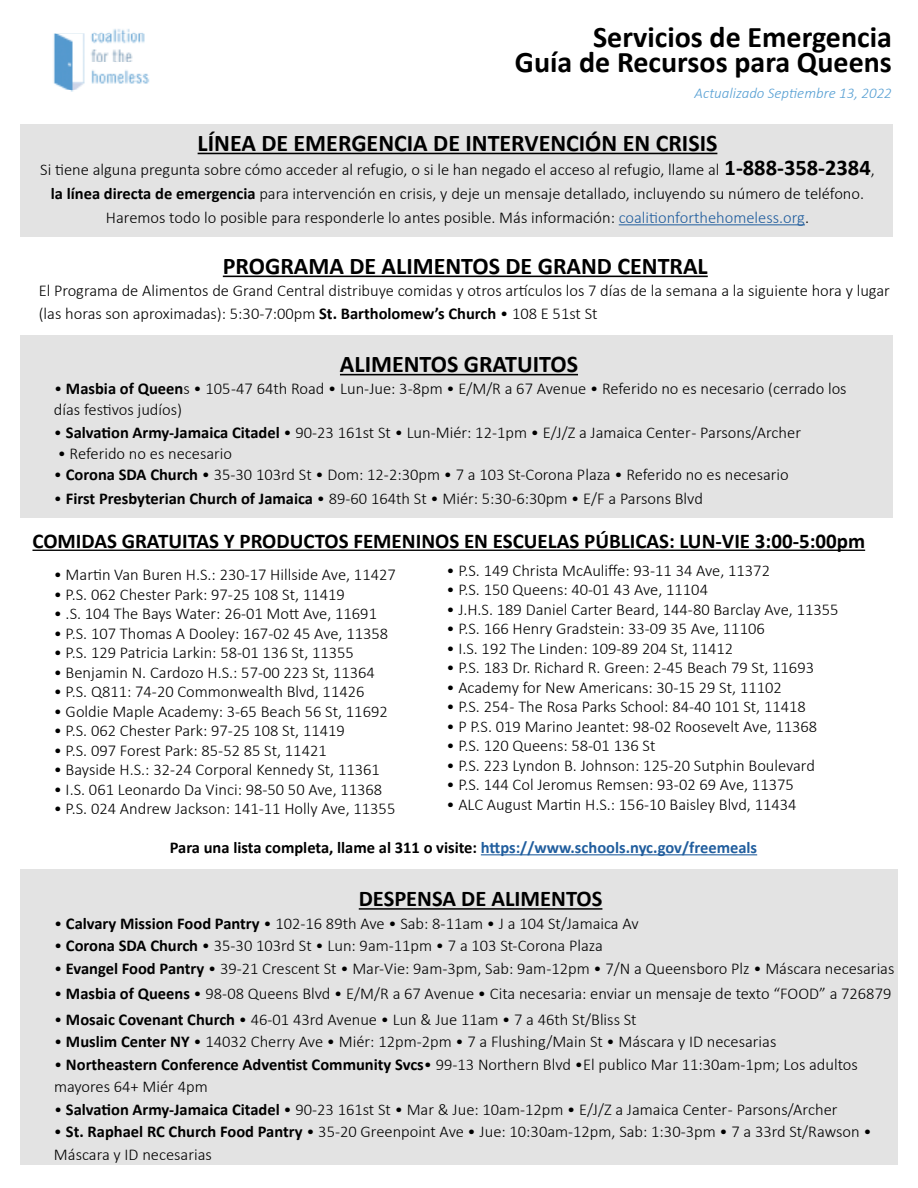
<style>
.page{position:relative;width:918px;height:1188px;background:#fff}
.page>*{position:absolute;margin:0;border:0;box-sizing:border-box;transform-origin:0 0}
.t1{font:700 30px/25.5px "Calibri";color:#000;text-align:right}
.t2{font:700 24px "Calibri";color:#000}
.t3{font:700 22.5px "Calibri";color:#000}
.t4{font:700 21px "Calibri";color:#000}
.t5{font:300 16.5px/22.5px "Calibri";color:#000}
.t6{font:700 16.5px "Calibri";color:#000}
.t7{font:italic 300 15px "Calibri";color:#569fd3}
.s1{font-weight:700;font-size:22.5px}
.s2{font-weight:700}
.s3{color:#215e9e}
</style>
<div class="page">
<div style="left:20px;top:335px;width:873px;height:183px;background:#e3e3e3"></div>
<div style="left:20px;top:124px;width:873px;height:113px;background:#e3e3e3"></div>
<hr style="left:198px;top:153px;width:519px;height:1px;background:#000">
<hr style="left:619px;top:224px;width:186px;height:1px;background:#215e9e">
<hr style="left:223px;top:276px;width:485px;height:1px;background:#000">
<hr style="left:32px;top:550px;width:833px;height:1px;background:#000">
<hr style="left:481px;top:854px;width:276px;height:1px;background:#215e9e">
<div style="left:20px;top:869px;width:878px;height:296px;background:#e3e3e3"></div>
<hr style="left:359px;top:908px;width:243px;height:2px;background:#000">
<hr style="left:340px;top:374px;width:238px;height:1px;background:#000">
<img style="left:53px;top:29px;width:97px;height:63px">
<h1 class="t1" style="left:515px;top:23px;width:378px">Servicios de Emergencia<br>Guía de Recursos para Queens</h1>
<p class="t7" style="left:695px;top:83px;width:199px">Actualizado Septiembre 13, 2022</p>
<h2 class="t2" style="left:198px;top:126px;width:521px">LÍNEA DE EMERGENCIA DE INTERVENCIÓN EN CRISIS</h2>
<p class="t5" style="left:40px;top:157px;width:836px;line-height:24px;text-align:center">Si tiene alguna pregunta sobre cómo acceder al refugio, o si le han negado el acceso al refugio, llame al <span class="s1">1-888-358-2384</span>, <span class="s2">la línea directa de emergencia</span> para intervención en crisis, y deje un mensaje detallado, incluyendo su número de teléfono.<br>Haremos todo lo posible para responderle lo antes posible. Más información: <span class="s3">coalitionforthehomeless.org</span>.</p>
<h2 class="t2" style="left:223px;top:249px;width:486px">PROGRAMA DE ALIMENTOS DE GRAND CENTRAL</h2>
<p class="t5" style="left:39px;top:279px;width:853px">El Programa de Alimentos de Grand Central distribuye comidas y otros artículos los 7 días de la semana a la siguiente hora y lugar (las horas son aproximadas): 5:30-7:00pm <span class="s2">St. Bartholomew’s Church</span> • 108 E 51st St</p>
<h2 class="t2" style="left:340px;top:347px;width:240px">ALIMENTOS GRATUITOS</h2>
<p class="t5" style="left:54px;top:378px;width:794px;line-height:21px">• <span class="s2">Masbia of Queen</span>s • 105 -47 64th Road • Lun-Jue: 3-8pm • E/M/R a 67 Avenue • Referido no es necesario (cerrado los días festivos judíos)</p>
<p class="t5" style="left:54px;top:421px;width:749px">• <span class="s2">Salvation Army-Jamaica Citadel</span> • 90-23 161st St • Lun-Miér: 12-1pm • E/J/Z a Jamaica Center - Parsons/Archer</p>
<p class="t5" style="left:58px;top:442px;width:176px">• Referido no es necesario</p>
<p class="t5" style="left:54px;top:463px;width:736px">• <span class="s2">Corona SDA Church</span> • 35-30 103rd St • Dom: 12-2:30pm • 7 a 103 St-Corona Plaza • Referido no es necesario</p>
<p class="t5" style="left:54px;top:487px;width:650px">• <span class="s2">First Presbyterian Church of Jamaica</span> • 89-60 164th St • Miér: 5:30-6:30pm • E/F a Parsons Blvd</p>
<p class="t4" style="left:32px;top:526px;width:834px">COMIDAS GRATUITAS Y PRODUCTOS FEMENINOS EN ESCUELAS PÚBLICAS: LUN-VIE 3:00-5:00pm</p>
<p class="t5" style="left:54px;top:563px;width:344px">• Martin Van Buren H.S.: 230-17 Hillside Ave, 11427</p>
<p class="t5" style="left:54px;top:583px;width:293px">• P.S. 062 Chester Park: 97-25 108 St, 11419</p>
<p class="t5" style="left:54px;top:602px;width:325px">• .S. 104 The Bays Water: 26-01 Mott Ave, 11691</p>
<p class="t5" style="left:54px;top:622px;width:336px">• P.S. 107 Thomas A Dooley: 167-02 45 Ave, 11358</p>
<p class="t5" style="left:54px;top:641px;width:302px">• P.S. 129 Patricia Larkin: 58-01 136 St, 11355</p>
<p class="t5" style="left:54px;top:661px;width:323px">• Benjamin N. Cardozo H.S.: 57-00 223 St, 11364</p>
<p class="t5" style="left:54px;top:680px;width:312px">• P.S. Q811: 74-20 Commonwealth Blvd, 11426</p>
<p class="t5" style="left:54px;top:700px;width:336px">• Goldie Maple Academy: 3-65 Beach 56 St, 11692</p>
<p class="t5" style="left:54px;top:719px;width:293px">• P.S. 062 Chester Park: 97-25 108 St, 11419</p>
<p class="t5" style="left:54px;top:739px;width:275px">• P.S. 097 Forest Park: 85-52 85 St, 11421</p>
<p class="t5" style="left:54px;top:758px;width:328px">• Bayside H.S.: 32-24 Corporal Kennedy St, 11361</p>
<p class="t5" style="left:54px;top:778px;width:330px">• I.S. 061 Leonardo Da Vinci: 98-50 50 Ave, 11368</p>
<p class="t5" style="left:54px;top:797px;width:343px">• P.S. 024 Andrew Jackson: 141-11 Holly Ave, 11355</p>
<p class="t5" style="left:446px;top:559px;width:325px">• P.S. 149 Christa McAuliffe: 93-11 34 Ave, 11372</p>
<p class="t5" style="left:446px;top:578px;width:263px">• P.S. 150 Queens: 40-01 43 Ave, 11104</p>
<p class="t5" style="left:446px;top:598px;width:394px">• J.H.S. 189 Daniel Carter Beard, 144-80 Barclay Ave, 11355</p>
<p class="t5" style="left:446px;top:617px;width:320px">• P.S. 166 Henry Gradstein: 33-09 35 Ave, 11106</p>
<p class="t5" style="left:446px;top:637px;width:288px">• I.S. 192 The Linden: 109-89 204 St, 11412</p>
<p class="t5" style="left:446px;top:656px;width:369px">• P.S. 183 Dr. Richard R. Green: 2-45 Beach 79 St, 11693</p>
<p class="t5" style="left:446px;top:676px;width:337px">• Academy for New Americans: 30-15 29 St, 11102</p>
<p class="t5" style="left:446px;top:695px;width:361px">• P.S. 254 - The Rosa Parks School: 84-40 101 St, 11418</p>
<p class="t5" style="left:446px;top:715px;width:372px">• P P.S. 019 Marino Jeantet: 98-02 Roosevelt Ave, 11368</p>
<p class="t5" style="left:446px;top:734px;width:211px">• P.S. 120 Queens: 58-01 136 St</p>
<p class="t5" style="left:446px;top:754px;width:370px">• P.S. 223 Lyndon B. Johnson: 125-20 Sutphin Boulevard</p>
<p class="t5" style="left:446px;top:773px;width:349px">• P.S. 144 Col Jeromus Remsen: 93-02 69 Ave, 11375</p>
<p class="t5" style="left:446px;top:793px;width:352px">• ALC August Martin H.S.: 156-10 Baisley Blvd, 11434</p>
<p class="t6" style="left:170px;top:836px;width:589px">Para una lista completa, llame al 311 o visite: <span class="s3">https://www.schools.nyc.gov/freemeals</span></p>
<h3 class="t3" style="left:359px;top:883px;width:245px">DESPENSA DE ALIMENTOS</h3>
<p class="t5" style="left:54px;top:912px;width:586px">• <span class="s2">Calvary Mission Food Pantry</span> • 102-16 89th Ave • Sab: 8-11am • J a 104 St/Jamaica Av</p>
<p class="t5" style="left:54px;top:934px;width:550px">• <span class="s2">Corona SDA Church</span> • 35-30 103rd St • Lun: 9am-11pm • 7 a 103 St-Corona Plaza</p>
<p class="t5" style="left:54px;top:957px;width:842px">• <span class="s2">Evangel Food Pantry</span> • 39-21 Crescent St • Mar-Vie: 9am-3pm, Sab: 9am-12pm • 7/N a Queensboro Plz • Máscara necesarias</p>
<p class="t5" style="left:54px;top:982px;width:839px">• <span class="s2">Masbia of Queens</span> • 98-08 Queens Blvd • E/M/R a 67 Avenue • Cita necesaria: enviar un mensaje de texto “FOOD” a 726879</p>
<p class="t5" style="left:54px;top:1008px;width:584px">• <span class="s2">Mosaic Covenant Church</span> • 46-01 43rd Avenue • Lun &amp; Jue 11am • 7 a 46th St/Bliss St</p>
<p class="t5" style="left:54px;top:1030px;width:724px">• <span class="s2">Muslim Center NY</span> • 14032 Cherry Ave • Miér: 12pm-2pm • 7 a Flushing/Main St • Máscara y ID necesarias</p>
<p class="t5" style="left:54px;top:1053px;width:805px">• <span class="s2">Northeastern Conference Adventist Community Svcs</span>• 99-13 Northern Blvd •El publico Mar 11:30am-1pm; Los adultos mayores 64+ Miér 4pm</p>
<p class="t5" style="left:54px;top:1098px;width:785px">• <span class="s2">Salvation Army-Jamaica Citadel</span> • 90-23 161st St • Mar &amp; Jue: 10am-12pm • E/J/Z a Jamaica Center - Parsons/Archer</p>
<p class="t5" style="left:54px;top:1121px;width:819px">• <span class="s2">St. Raphael RC Church Food Pantry</span> • 35-20 Greenpoint Ave • Jue: 10:30am-12pm, Sab: 1:30-3pm • 7 a 33rd St/Rawson •<br>Máscara y ID necesarias</p>
</div>
